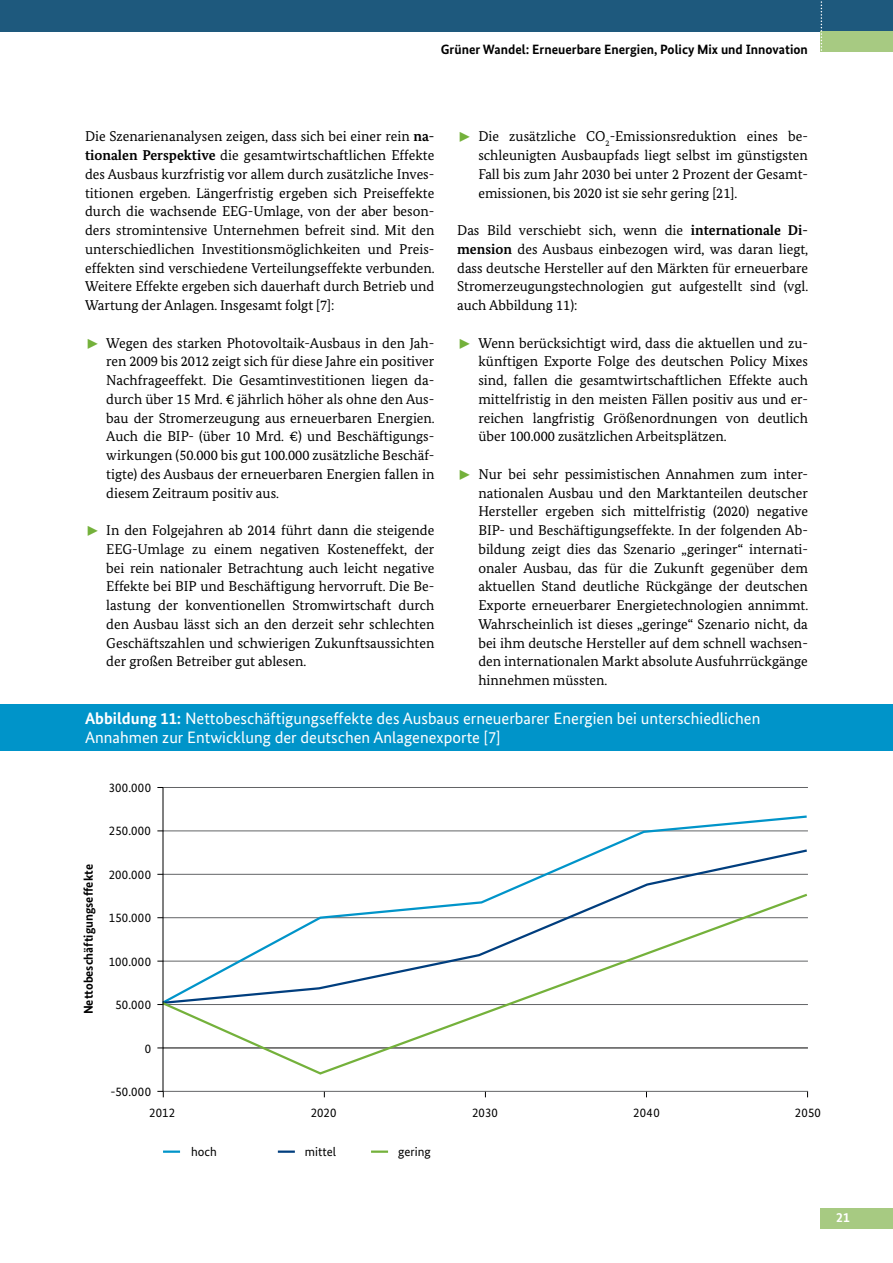
<style>
.page{position:relative;width:893px;height:1263px;background:#fff}
.page>*{position:absolute;margin:0;border:0;box-sizing:border-box;transform-origin:0 0}
.t1{font:16.5px/18.8px "Bundes Sans";color:#fff}
.t2{font:14.25px/18.8px "Bundes Serif";color:#000;text-align:justify}
.t3{font:14.25px "The Mix Expert";color:#74b13b}
.t4{font:700 13.5px "Bundes Sans";color:#000}
.t5{font:700 13.5px "Bundes Sans";color:#fff}
.t6{font:12.75px/20.4px "Bundes Sans";letter-spacing:.01em;color:#000}
.t7{font:700 12.75px "Bundes Sans";color:#000}
.s1{font-weight:700}
.s2{font-family:"The Mix Expert";color:#74b13b}
</style>
<div class="page">
<div style="left:821px;top:1208px;width:72px;height:20px;background:#a7ca82"></div>
<div style="left:0;top:704px;width:893px;height:47px;background:#0094c9"></div>
<hr style="left:163px;top:787px;width:645px;height:1px;background:#636466">
<svg style="left:157px;top:1091px;width:7px;height:6px"></svg>
<hr style="left:163px;top:1091px;width:645px;height:1px;background:#636466">
<svg style="left:160px;top:814px;width:648px;height:34px"></svg>
<svg style="left:160px;top:848px;width:648px;height:44px"></svg>
<svg style="left:160px;top:892px;width:648px;height:184px"></svg>
<hr style="left:163px;top:1150px;width:17px;height:3px;background:#0094c9">
<hr style="left:278px;top:1150px;width:17px;height:3px;background:#003e7e">
<hr style="left:371px;top:1150px;width:17px;height:3px;background:#74b13b">
<hr style="left:163px;top:787px;width:1px;height:305px;background:#000">
<div style="left:0;top:0;width:893px;height:32px;background:#1e597d"></div>
<div style="left:821px;top:32px;width:72px;height:20px;background:#a7ca82"></div>
<svg style="left:821px;top:1px;width:1px;height:50px"></svg>
<p class="t4" style="left:441px;top:41px;width:369px">Grüner Wandel: Erneuerbare Energien, Policy Mix und Innovation</p>
<p class="t2" style="left:85px;top:127px;width:351px">Die Szenarienanalysen zeigen, dass sich bei einer rein <span class="s1">na&shy;tionalen Perspektive</span> die gesamtwirtschaftlichen Effekte des Ausbaus kurzfristig vor allem durch zusätzliche Inves&shy;titionen ergeben. Längerfristig ergeben sich Preiseffekte durch die wachsende EEG-Umlage, von der aber beson&shy;ders stromintensive Unternehmen befreit sind. Mit den unterschiedlichen Investitionsmöglichkeiten und Preis&shy;effekten sind verschiedene Verteilungseffekte verbunden.<br>Weitere Effekte ergeben sich dauerhaft durch Betrieb und Wartung der Anlagen. Insgesamt folgt [7]:</p>
<p class="t2" style="left:106px;top:333px;width:330px;text-indent:-21px"><span class="s2">˘</span> Wegen des starken Photovoltaik-Ausbaus in den Jah&shy;ren 2009 bis 2012 zeigt sich für diese Jahre ein positiver Nachfrageeffekt. Die Gesamtinvestitionen liegen da&shy;durch über 15 Mrd. € jährlich höher als ohne den Aus&shy;bau der Stromerzeugung aus erneuerbaren Energien.<br>Auch die BIP- (über 10 Mrd. €) und Beschäftigungs&shy;wirkungen (50.000 bis gut 100.000 zusätzliche Beschäf&shy;tigte) des Ausbaus der erneuerbaren Energien fallen in diesem Zeitraum positiv aus.</p>
<p class="t2" style="left:106px;top:521px;width:330px;text-indent:-21px"><span class="s2">˘</span> In den Folgejahren ab 2014 führt dann die steigende EEG-Umlage zu einem negativen Kosteneffekt, der bei rein nationaler Betrachtung auch leicht negative Effekte bei BIP und Beschäftigung hervorruft. Die Be&shy;lastung der konventionellen Stromwirtschaft durch den Ausbau lässt sich an den derzeit sehr schlechten Geschäftszahlen und schwierigen Zukunftsaussichten der großen Betreiber gut ablesen.</p>
<p class="t2" style="left:478px;top:127px;width:331px;text-indent:-21px"><span class="s2">˘</span> Die zusätzliche CO<sub>2</sub>-Emissionsreduktion eines be&shy;schleunigten Ausbaupfads liegt selbst im günstigsten Fall bis zum Jahr 2030 bei unter 2 Prozent der Gesamt&shy;emissionen, bis 2020 ist sie sehr gering [21].</p>
<p class="t2" style="left:457px;top:221px;width:353px">Das Bild verschiebt sich, wenn die <span class="s1">internationale Di&shy;mension</span> des Ausbaus einbezogen wird, was daran liegt, dass deutsche Hersteller auf den Märkten für erneuerbare Stromerzeugungstechnologien gut aufgestellt sind (vgl. auch Abbildung 11):</p>
<p class="t2" style="left:478px;top:333px;width:331px">Wenn berücksichtigt wird, dass die aktuellen und zu&shy;künftigen Exporte Folge des deutschen Policy Mixes sind, fallen die gesamtwirtschaftlichen Effekte auch mittelfristig in den meisten Fällen positiv aus und er&shy;reichen langfristig Größenordnungen von deutlich über 100.000 zusätzlichen Arbeitsplätzen.</p>
<p class="t2" style="left:478px;top:464px;width:331px">Nur bei sehr pessimistischen Annahmen zum inter&shy;nationalen Ausbau und den Marktanteilen deutscher Hersteller ergeben sich mittelfristig (2020) negative BIP- und Beschäftigungseffekte. In der folgenden Ab&shy;bildung zeigt dies das Szenario „geringer“ internati&shy;onaler Ausbau, das für die Zukunft gegenüber dem aktuellen Stand deutliche Rückgänge der deutschen Exporte erneuerbarer Energietechnologien annimmt.<br>Wahrscheinlich ist dieses „geringe“ Szenario nicht, da bei ihm deutsche Hersteller auf dem schnell wachsen&shy;den internationalen Markt absolute Ausfuhrrückgänge hinnehmen müssten.</p>
<p class="t1" style="left:85px;top:709px;width:677px"><span class="s1">Abbildung 11:</span> Nettobeschäftigungseffekte des Ausbaus erneuerbarer Energien bei unterschiedlichen<br>Annahmen zur Entwicklung der deutschen Anlagenexporte [7]</p>
<p class="t3" style="left:457px;top:331px;width:15px">˘</p>
<p class="t3" style="left:457px;top:462px;width:15px">˘</p>
<p class="t7" style="left:81px;top:1014px;width:152px;rotate:-90deg">Nettobeschäftigungseffekte</p>
<p class="t6" style="left:109px;top:777px;width:44px">300.000</p>
<p class="t6" style="left:109px;top:820px;width:44px">250.000</p>
<p class="t6" style="left:109px;top:864px;width:44px">200.000</p>
<p class="t6" style="left:109px;top:907px;width:44px">150.000</p>
<p class="t6" style="left:109px;top:951px;width:44px">100.000</p>
<p class="t6" style="left:115px;top:995px;width:37px">50.000</p>
<p class="t6" style="left:145px;top:1038px;width:8px">0</p>
<p class="t6" style="left:149px;top:1082px;width:27px;text-indent:-39px">-50.000<br>2012</p>
<p class="t6" style="left:311px;top:1102px;width:27px">2020</p>
<p class="t6" style="left:472px;top:1102px;width:27px">2030</p>
<p class="t6" style="left:633px;top:1102px;width:28px">2040</p>
<p class="t6" style="left:795px;top:1102px;width:28px">2050</p>
<p class="t6" style="left:191px;top:1142px;width:27px">hoch</p>
<p class="t6" style="left:305px;top:1142px;width:33px">mittel</p>
<p class="t6" style="left:398px;top:1142px;width:34px">gering</p>
<p class="t5" style="left:836px;top:1209px;width:15px">21</p>
</div>
